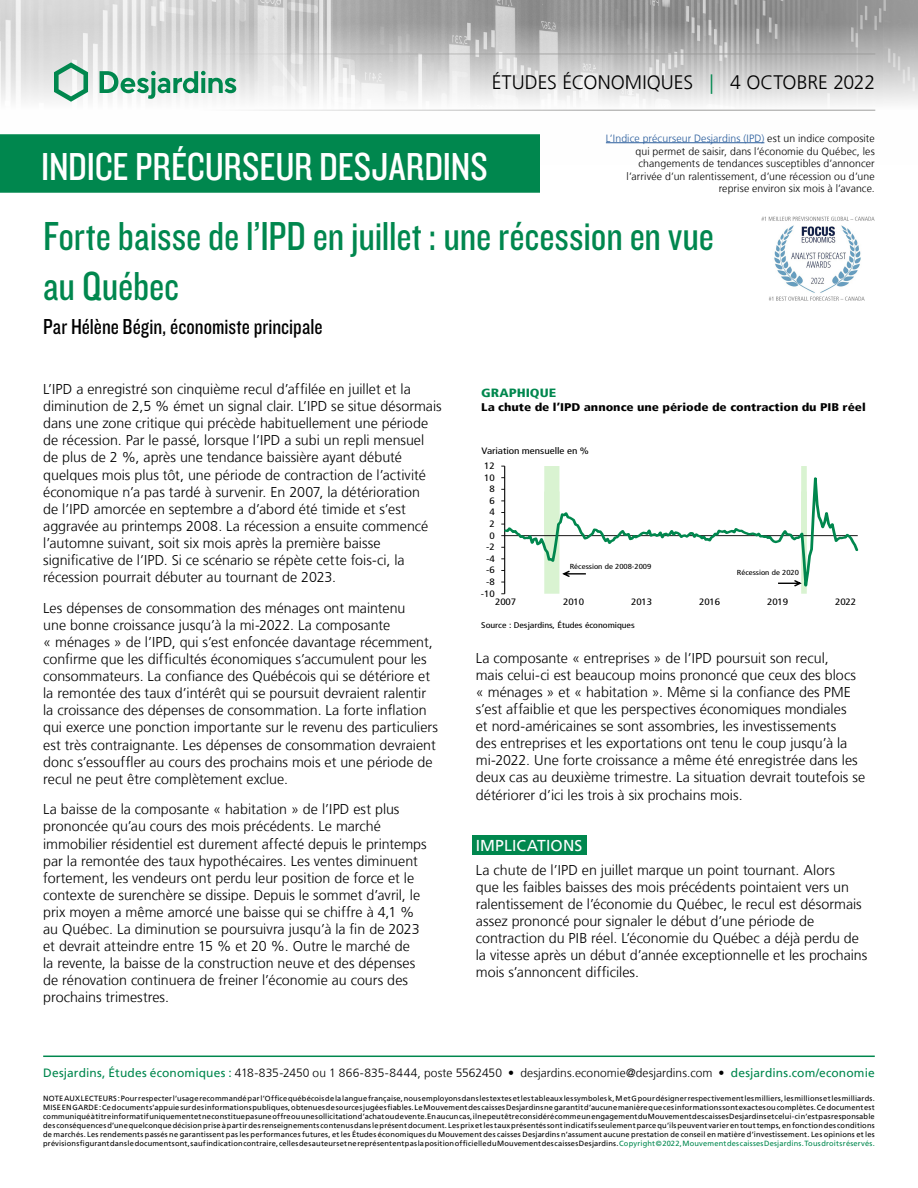
<style>
.page{position:relative;width:918px;height:1188px;background:#fff}
.page>*{position:absolute;margin:0;border:0;box-sizing:border-box;transform-origin:0 0}
.t1{font:42px/50.4px "Knockout 29 Junior Ltweight";letter-spacing:-.005em;color:#00874e}
.t2{font:40.5px "Knockout 29 Junior Ltweight";color:#fff}
.t3{font:22.5px "Knockout 29 Junior Ltweight";color:#000}
.t4{font:300 19.5px "Frutiger LT";letter-spacing:-.005em;color:#000}
.t5{font:15.75px "Frutiger LT";letter-spacing:.005em;color:#fff}
.t6{font:300 14.25px/17.1px "Frutiger LT";color:#000}
.t7{font:300 12px "Frutiger LT";letter-spacing:.005em;color:#000}
.t8{font:900 condensed 12px "Frutiger LT";color:#00874e;scale:1.2 1}
.t9{font:900 condensed 11.1px "Frutiger LT";letter-spacing:-.005em;color:#000;scale:1.2 1}
.t10{font:300 10.5px/12.6px "Frutiger LT";letter-spacing:.01em;color:#000;text-align:right}
.t11{font:condensed 9.3px "Frutiger LT";color:#000;scale:1.2 1}
.t12{font:condensed 8.25px "Frutiger LT";letter-spacing:-.005em;color:#000;scale:1.2 1}
.t13{font:7.5px/9px "Frutiger LT";letter-spacing:.025em;color:#000;text-align:justify}
.t14{font:condensed 7.35px "Frutiger LT";letter-spacing:-.005em;color:#000;scale:1.2 1}
.s1{color:#00874e}
.s2{color:#275b9b}
.s3{font-weight:400;color:#00874e}
</style>
<div class="page">
<img style="left:0;top:0;width:918px;height:144px">
<hr style="left:43px;top:54px;width:832px;height:1px;background:#9d9d9c">
<hr style="left:43px;top:110px;width:832px;height:1px;background:#9d9d9c">
<svg style="left:54px;top:62px;width:34px;height:40px"></svg>
<svg style="left:100px;top:71px;width:136px;height:28px"></svg>
<div style="left:0;top:135px;width:539px;height:57px;background:#00874e"></div>
<div style="left:0;top:134px;width:540px;height:59px;border:2px solid #00874e"></div>
<hr style="left:43px;top:1056px;width:832px;height:1px;background:#00874e">
<hr style="left:606px;top:142px;width:158px;height:1px;background:#275b9b">
<div style="left:472px;top:835px;width:114px;height:20px;background:#00874e"></div>
<hr style="left:504px;top:466px;width:1px;height:128px;background:#000">
<svg style="left:505px;top:466px;width:353px;height:128px"></svg>
<svg style="left:562px;top:571px;width:24px;height:6px"></svg>
<svg style="left:778px;top:580px;width:24px;height:6px"></svg>
<img style="left:761px;top:216px;width:114px;height:85px">
<h3 class="t4" style="left:492px;top:72px;width:385px">ÉTUDES ÉCONOMIQUES <span class="s1">|</span> 4 OCTOBRE 2022</h3>
<h2 class="t2" style="left:41px;top:140px;width:448px">INDICE PRÉCURSEUR DESJARDINS</h2>
<p class="t10" style="left:606px;top:132px;width:270px"><span class="s2">L’Indice précurseur Desjardins (IPD)</span> est un indice composite qui permet de saisir, dans l’économie du Québec, les changements de tendances susceptibles d’annoncer l’arrivée d’un ralentissement, d’une récession ou d’une reprise environ six mois à l’avance.</p>
<h1 class="t1" style="left:43px;top:209px;width:672px">Forte baisse de l’IPD en juillet : une récession en vue au Québec</h1>
<h3 class="t3" style="left:43px;top:312px;width:281px">Par Hélène Bégin, économiste principale</h3>
<p class="t6" style="left:43px;top:381px;width:400px">L’IPD a enregistré son cinquième recul d’affilée en juillet et la diminution de 2,5 % émet un signal clair. L’IPD se situe désormais dans une zone critique qui précède habituellement une période de récession. Par le passé, lorsque l’IPD a subi un repli mensuel de plus de 2 %, après une tendance baissière ayant débuté quelques mois plus tôt, une période de contraction de l’activité économique n’a pas tardé à survenir. En 2007, la détérioration<br>de l’IPD amorcée en septembre a d’abord été timide et s’est aggravée au printemps 2008. La récession a ensuite commencé l’automne suivant, soit six mois après la première baisse significative de l’IPD. Si ce scénario se répète cette fois-ci, la récession pourrait débuter au tournant de 2023.</p>
<p class="t6" style="left:43px;top:600px;width:396px">Les dépenses de consommation des ménages ont maintenu<br>une bonne croissance jusqu’à la mi-2022. La composante<br>« ménages » de l’IPD, qui s’est enfoncée davantage récemment, confirme que les difficultés économiques s’accumulent pour les consommateurs. La confiance des Québécois qui se détériore et la remontée des taux d’intérêt qui se poursuit devraient ralentir la croissance des dépenses de consommation. La forte inflation qui exerce une ponction importante sur le revenu des particuliers est très contraignante. Les dépenses de consommation devraient donc s’essouffler au cours des prochains mois et une période de recul ne peut être complètement exclue.</p>
<p class="t6" style="left:43px;top:801px;width:385px">La baisse de la composante « habitation » de l’IPD est plus prononcée qu’au cours des mois précédents. Le marché immobilier résidentiel est durement affecté depuis le printemps par la remontée des taux hypothécaires. Les ventes diminuent fortement, les vendeurs ont perdu leur position de force et le contexte de surenchère se dissipe. Depuis le sommet d’avril, le prix moyen a même amorcé une baisse qui se chiffre à 4,1 % au Québec. La diminution se poursuivra jusqu’à la fin de 2023 et devrait atteindre entre 15 % et 20 %. Outre le marché de<br>la revente, la baisse de la construction neuve et des dépenses de rénovation continuera de freiner l’économie au cours des prochains trimestres.</p>
<p class="t8" style="left:481px;top:386px;width:64px">GRAPHIQUE</p>
<p class="t9" style="left:481px;top:400px;width:322px">La chute de l’IPD annonce une période de contraction du PIB réel</p>
<p class="t11" style="left:481px;top:446px;width:91px">Variation mensuelle en %</p>
<p class="t11" style="left:484px;top:460px;width:10px">12</p>
<p class="t11" style="left:484px;top:472px;width:10px">10</p>
<p class="t11" style="left:489px;top:483px;width:6px">8</p>
<p class="t11" style="left:489px;top:495px;width:6px">6</p>
<p class="t11" style="left:489px;top:507px;width:6px">4</p>
<p class="t11" style="left:489px;top:518px;width:6px">2</p>
<p class="t11" style="left:489px;top:530px;width:6px">0</p>
<p class="t11" style="left:486px;top:542px;width:9px">-2</p>
<p class="t11" style="left:486px;top:553px;width:9px">-4</p>
<p class="t11" style="left:486px;top:565px;width:9px">-6</p>
<p class="t11" style="left:486px;top:576px;width:9px">-8</p>
<p class="t11" style="left:481px;top:588px;width:13px">-10</p>
<p class="t14" style="left:570px;top:563px;width:70px">Récession de 2008-2009</p>
<p class="t14" style="left:737px;top:569px;width:53px">Récession de 2020</p>
<p class="t11" style="left:495px;top:597px;width:19px">2007</p>
<p class="t11" style="left:563px;top:597px;width:19px">2010</p>
<p class="t11" style="left:631px;top:597px;width:19px">2013</p>
<p class="t11" style="left:699px;top:597px;width:19px">2016</p>
<p class="t11" style="left:767px;top:597px;width:19px">2019</p>
<p class="t11" style="left:835px;top:597px;width:19px">2022</p>
<p class="t12" style="left:481px;top:620px;width:129px">Source : Desjardins, Études économiques</p>
<p class="t6" style="left:476px;top:649px;width:391px">La composante « entreprises » de l’IPD poursuit son recul,<br>mais celui-ci est beaucoup moins prononcé que ceux des blocs « ménages » et « habitation ». Même si la confiance des PME s’est affaiblie et que les perspectives économiques mondiales<br>et nord-américaines se sont assombries, les investissements<br>des entreprises et les exportations ont tenu le coup jusqu’à la mi-2022. Une forte croissance a même été enregistrée dans les deux cas au deuxième trimestre. La situation devrait toutefois se détériorer d’ici les trois à six prochains mois.</p>
<p class="t5" style="left:476px;top:836px;width:108px">IMPLICATIONS</p>
<p class="t6" style="left:476px;top:861px;width:393px">La chute de l’IPD en juillet marque un point tournant. Alors<br>que les faibles baisses des mois précédents pointaient vers un ralentissement de l’économie du Québec, le recul est désormais assez prononcé pour signaler le début d’une période de contraction du PIB réel. L’économie du Québec a déjà perdu de la vitesse après un début d’année exceptionnelle et les prochains mois s’annoncent difficiles.</p>
<p class="t7" style="left:43px;top:1066px;width:833px"><span class="s3">Desjardins, Études économiques :</span> 418-835-2450 ou 1 866-835-8444, poste 5562450 • desjardins.economie@desjardins.com • <span class="s3">desjardins.com/economie</span></p>
<p class="t13" style="left:43px;top:1094px;width:833px">NOTE AUX LECTEURS: Pour respecter l’usage recommandé par l’Office québécois de la langue française, nous employons dans les textes et les tableaux les symboles k, M et G pour désigner respectivement les milliers, les millions et les milliards.<br>MISE EN GARDE: Ce document s’appuie sur des informations publiques, obtenues de sources jugées fiables. Le Mouvement des caisses Desjardins ne garantit d’aucune manière que ces informations sont exactes ou complètes. Ce document est communiqué à titre informatif uniquement et ne constitue pas une offre ou une sollicitation d’achat ou de vente. En aucun cas, il ne peut être considéré comme un engagement du Mouvement des caisses Desjardins et celui-ci n’est pas responsable des conséquences d’une quelconque décision prise à partir des renseignements contenus dans le présent document. Les prix et les taux présentés sont indicatifs seulement parce qu’ils peuvent varier en tout temps, en fonction des conditions de marchés. Les rendements passés ne garantissent pas les performances futures, et les Études économiques du Mouvement des caisses Desjardins n’assument aucune prestation de conseil en matière d’investissement. Les opinions et les prévisions figurant dans le document sont, sauf indication contraire, celles des auteurs et ne représentent pas la position officielle du Mouvement des caisses Desjardins. <span class="s1">Copyright©2022, Mouvement des caisses Desjardins. Tous droits réservés.</span></p>
</div>
